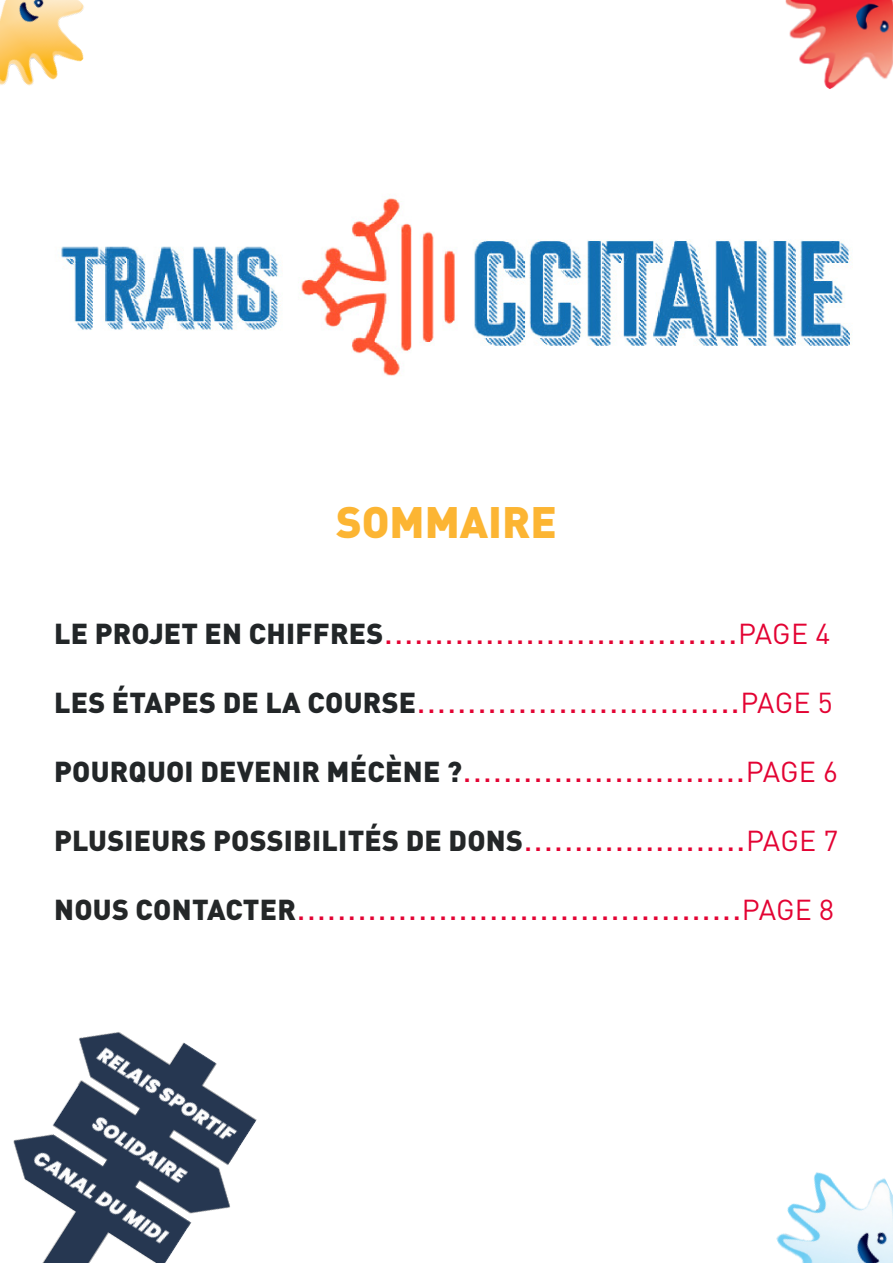
<style>
.page{position:relative;width:893px;height:1263px;background:#fff}
.page>*{position:absolute;margin:0;border:0;box-sizing:border-box;transform-origin:0 0}
.t1{font:900 43.5px "DINOT";color:#fcb533}
.t2{font:37.5px/69px "DINOT";color:#e30333}
.t3{font:900 28.5px "DINOT";letter-spacing:.01em;color:#242728}
.s1{font-weight:900;font-size:28.5px;color:#222628}
.s2{font-size:28.5px}
.s3{font-weight:400;font-size:37.5px;color:#e30333}
.s4{font-weight:400;color:#e30333}
.s5{font-weight:900;font-size:28.5px;color:#242728}
</style>
<div class="page">
<hr style="left:892px;top:0;width:1px;height:1263px;background:#233353">
<img style="left:13px;top:1032px;width:244px;height:231px">
<img style="left:0;top:0;width:84px;height:86px">
<img style="left:61px;top:198px;width:792px;height:178px">
<img style="left:776px;top:1132px;width:117px;height:131px">
<img style="left:785px;top:0;width:108px;height:137px">
<p class="t1" style="left:336px;top:488px;width:222px">SOMMAIRE</p>
<p class="t2" style="left:54px;top:593px;width:785px"><span class="s1">LE PROJET EN CHIFFRES</span>...................................<span class="s2">PAGE 4<br></span><span class="s1">LES ÉTAPES DE LA COURSE</span>................................<span class="s2">PAGE 5<br></span><span class="s1">POURQUOI DEVENIR MÉCÈNE ?</span>............................<span class="s2">PAGE 6</span></p>
<p class="t3" style="left:54px;top:818px;width:786px">PLUSIEURS POSSIBILITÉS DE DONS<span class="s3">......................</span><span class="s4">PAGE 7</span></p>
<p class="t2" style="left:54px;top:869px;width:781px"><span class="s5">NOUS CONTACTER</span>............................................<span class="s2">PAGE 8</span></p>
</div>
